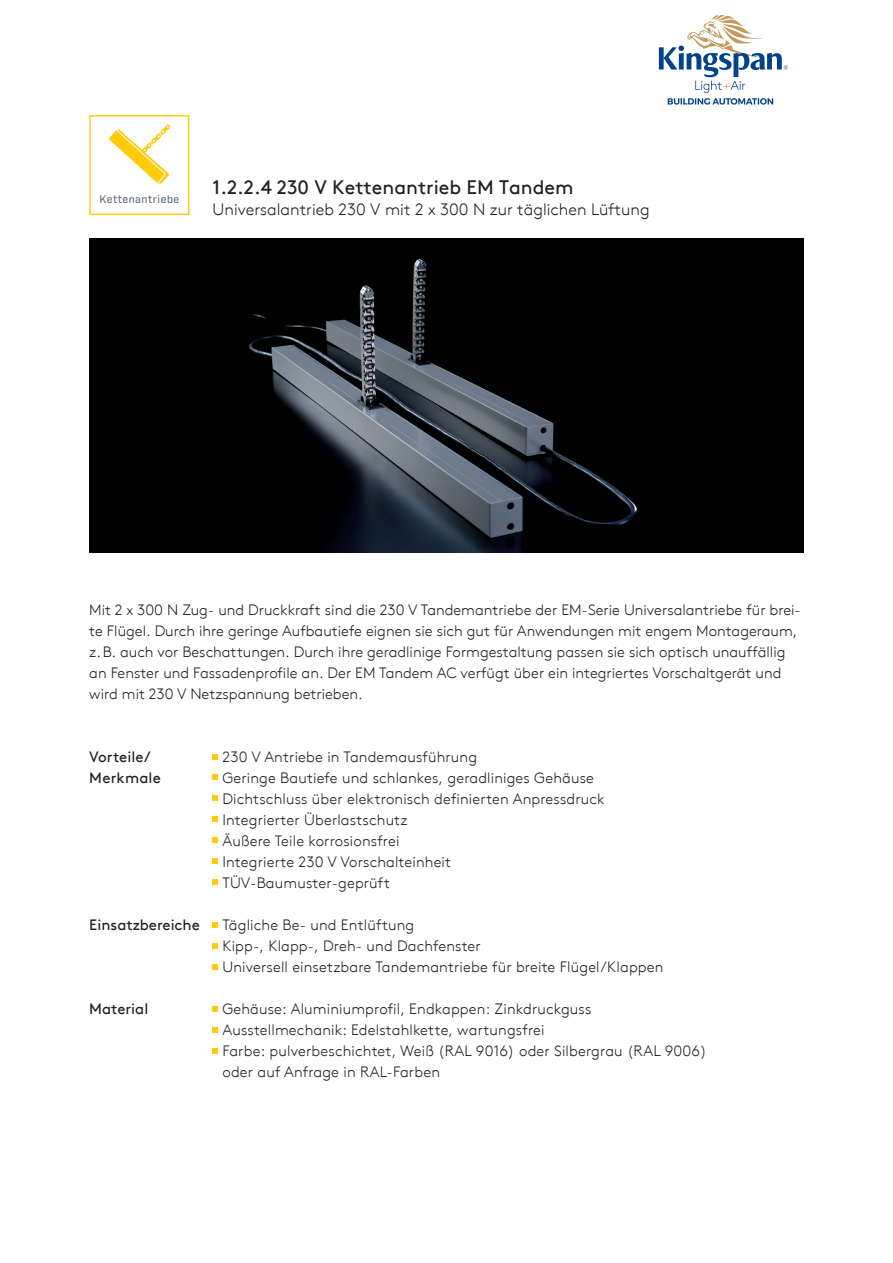
<style>
.page{position:relative;width:893px;height:1263px;background:#fff}
.page>*{position:absolute;margin:0;border:0;box-sizing:border-box;transform-origin:0 0}
.t1{font:19.5px "Kingspan Brown TT";color:#231f20}
.t2{font:300 16.5px "Kingspan Brown TT";color:#231f20}
.t3{font:300 15px/21px "Kingspan Brown TT";letter-spacing:.01em;color:#231f20}
.t4{font:15px "Kingspan Brown TT";color:#231f20}
.t5{font:500 10.65px "Industry";letter-spacing:.05em;color:#5c6771}
</style>
<div class="page">
<img style="left:89px;top:238px;width:714px;height:315px">
<svg style="left:212px;top:755px;width:5px;height:5px"></svg>
<svg style="left:212px;top:775px;width:5px;height:5px"></svg>
<svg style="left:212px;top:796px;width:5px;height:5px"></svg>
<svg style="left:212px;top:817px;width:5px;height:5px"></svg>
<svg style="left:212px;top:838px;width:5px;height:5px"></svg>
<svg style="left:212px;top:859px;width:5px;height:5px"></svg>
<svg style="left:212px;top:880px;width:5px;height:5px"></svg>
<svg style="left:212px;top:923px;width:5px;height:5px"></svg>
<svg style="left:212px;top:944px;width:5px;height:5px"></svg>
<svg style="left:212px;top:965px;width:5px;height:5px"></svg>
<svg style="left:212px;top:1007px;width:5px;height:5px"></svg>
<svg style="left:212px;top:1028px;width:5px;height:5px"></svg>
<svg style="left:212px;top:1049px;width:5px;height:5px"></svg>
<div style="left:89px;top:115px;width:100px;height:100px;border:1px solid #feca0a"></div>
<svg style="left:109px;top:124px;width:61px;height:60px"></svg>
<img style="left:658px;top:16px;width:130px;height:89px">
<p class="t5" style="left:99px;top:193px;width:81px">Kettenantriebe</p>
<h1 class="t1" style="left:213px;top:173px;width:363px">1.2.2.4 230 V Kettenantrieb EM Tandem</h1>
<p class="t2" style="left:213px;top:197px;width:438px">Universalantrieb 230 V mit 2 x 300 N zur täglichen Lüftung</p>
<p class="t3" style="left:89px;top:598px;width:713px">Mit 2 x 300 N Zug- und Druckkraft sind die 230 V Tandemantriebe der EM-Serie Universalantriebe für brei&shy;te Flügel. Durch ihre geringe Aufbautiefe eignen sie sich gut für Anwendungen mit engem Montageraum, z.B. auch vor Beschattungen. Durch ihre geradlinige Formgestaltung passen sie sich optisch unauffällig an Fenster und Fassadenprofile an. Der EM Tandem AC verfügt über ein integriertes Vorschaltgerät und wird mit 230 V Netzspannung betrieben.</p>
<p class="t4" style="left:89px;top:745px;width:63px">Vorteile/</p>
<p class="t3" style="left:222px;top:745px;width:256px">230 V Antriebe in Tandemausführung</p>
<p class="t4" style="left:89px;top:766px;width:73px">Merkmale</p>
<p class="t3" style="left:222px;top:766px;width:384px">Geringe Bautiefe und schlankes, geradliniges Gehäuse Dichtschluss über elektronisch definierten Anpressdruck Integrierter Überlastschutz<br>Äußere Teile korrosionsfrei<br>Integrierte 230 V Vorschalteinheit TÜV-Baumuster-geprüft</p>
<p class="t4" style="left:89px;top:913px;width:112px">Einsatzbereiche</p>
<p class="t3" style="left:222px;top:913px;width:443px">Tägliche Be- und Entlüftung<br>Kipp-, Klapp-, Dreh- und Dachfenster<br>Universell einsetzbare Tandemantriebe für breite Flügel/Klappen</p>
<p class="t4" style="left:89px;top:997px;width:61px">Material</p>
<p class="t3" style="left:222px;top:997px;width:486px">Gehäuse: Aluminiumprofil, Endkappen: Zinkdruckguss Ausstellmechanik: Edelstahlkette, wartungsfrei<br>Farbe: pulverbeschichtet, Weiß (RAL 9016) oder Silbergrau (RAL 9006) oder auf Anfrage in RAL-Farben</p>
</div>
